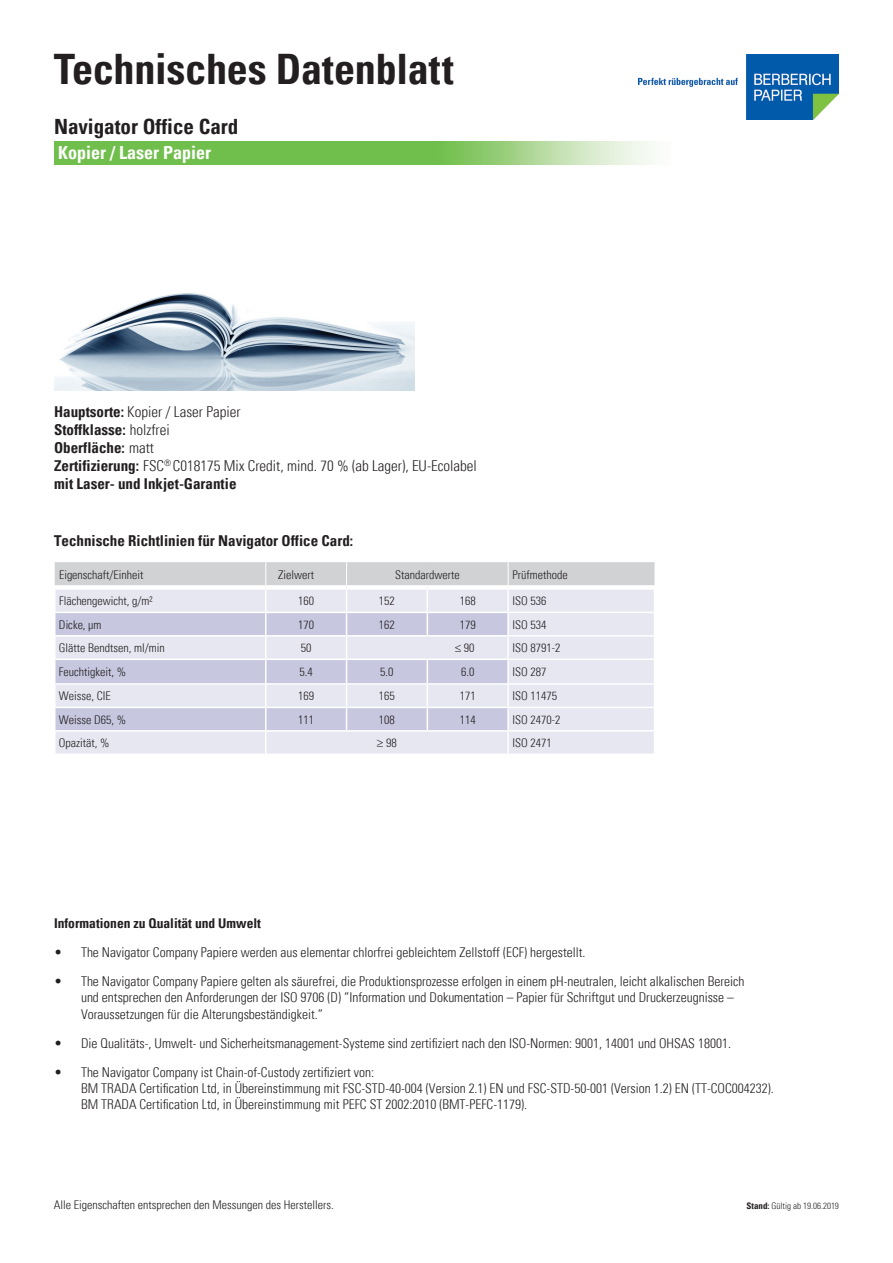
<style>
.page{position:relative;width:893px;height:1263px;background:#fff}
.page>*{position:absolute;margin:0;border:0;box-sizing:border-box;transform-origin:0 0}
.t1{font:700 condensed 42px "Univers";letter-spacing:-.005em;color:#231f20}
.t2{font:700 condensed 21px "Univers";color:#231f20}
.t3{font:700 condensed 18px "Univers";color:#fff}
.t4{font:300 condensed 15px/18px "Univers";color:#231f20}
.t5{font:700 condensed 15px "Univers";color:#231f20}
.t6{font:300 condensed 13.5px/16.2px "Univers";color:#231f20}
.t7{font:700 condensed 13.5px "Univers";color:#231f20}
.t8{font:300 condensed 12px "Univers";color:#231f20}
.t9{font:300 condensed 9px "Univers";color:#231f20}
.s1{font-weight:700}
</style>
<div class="page">
<svg style="left:54px;top:141px;width:598px;height:24px;background:#89c96a"></svg>
<svg style="left:55px;top:562px;width:600px;height:191px;background:#ddddea"></svg>
<div style="left:54px;top:585px;width:212px;height:5px;background:#fff"></div>
<div style="left:266px;top:585px;width:81px;height:5px;background:#fff"></div>
<div style="left:347px;top:585px;width:80px;height:5px;background:#fff"></div>
<div style="left:427px;top:585px;width:81px;height:5px;background:#fff"></div>
<div style="left:508px;top:585px;width:147px;height:5px;background:#fff"></div>
<img style="left:54px;top:293px;width:360px;height:97px">
<img style="left:638px;top:54px;width:201px;height:65px">
<h1 class="t1" style="left:54px;top:44px;width:401px">Technisches Datenblatt</h1>
<h2 class="t2" style="left:54px;top:114px;width:186px">Navigator Office Card</h2>
<h3 class="t3" style="left:58px;top:141px;width:154px">Kopier / Laser Papier</h3>
<p class="t4" style="left:54px;top:403px;width:424px"><span class="s1">Hauptsorte:</span> Kopier / Laser Papier<br><span class="s1">Stoffklasse:</span> holzfrei<br><span class="s1">Oberfläche:</span> matt<br><span class="s1">Zertifizierung:</span> FSC<sup>®</sup> C018175 Mix Credit, mind. 70 % (ab Lager), EU-Ecolabel <span class="s1">mit Laser- und Inkjet-Garantie</span></p>
<p class="t5" style="left:54px;top:531px;width:301px">Technische Richtlinien für Navigator Office Card:</p>
<p class="t8" style="left:59px;top:570px;width:86px">Eigenschaft/Einheit</p>
<p class="t8" style="left:278px;top:570px;width:37px">Zielwert</p>
<p class="t8" style="left:395px;top:570px;width:66px">Standardwerte</p>
<p class="t8" style="left:512px;top:570px;width:57px">Prüfmethode</p>
<p class="t8" style="left:59px;top:596px;width:95px">Flächengewicht, g/m²</p>
<p class="t8" style="left:298px;top:596px;width:17px">160</p>
<p class="t8" style="left:379px;top:596px;width:17px">152</p>
<p class="t8" style="left:460px;top:596px;width:17px">168</p>
<p class="t8" style="left:512px;top:596px;width:35px">ISO 536</p>
<p class="t8" style="left:59px;top:619px;width:44px">Dicke, µm</p>
<p class="t8" style="left:298px;top:619px;width:17px">170</p>
<p class="t8" style="left:379px;top:619px;width:17px">162</p>
<p class="t8" style="left:460px;top:619px;width:17px">179</p>
<p class="t8" style="left:512px;top:619px;width:35px">ISO 534</p>
<p class="t8" style="left:59px;top:643px;width:107px">Glätte Bendtsen, ml/min</p>
<p class="t8" style="left:301px;top:643px;width:12px">50</p>
<p class="t8" style="left:455px;top:643px;width:21px">≤ 90</p>
<p class="t8" style="left:512px;top:643px;width:49px">ISO 8791-2</p>
<p class="t8" style="left:59px;top:667px;width:69px">Feuchtigkeit, %</p>
<p class="t8" style="left:299px;top:667px;width:15px">5.4</p>
<p class="t8" style="left:380px;top:667px;width:15px">5.0</p>
<p class="t8" style="left:461px;top:667px;width:15px">6.0</p>
<p class="t8" style="left:512px;top:667px;width:35px">ISO 287</p>
<p class="t8" style="left:59px;top:691px;width:53px">Weisse, CIE</p>
<p class="t8" style="left:298px;top:691px;width:17px">169</p>
<p class="t8" style="left:379px;top:691px;width:17px">165</p>
<p class="t8" style="left:460px;top:691px;width:17px">171</p>
<p class="t8" style="left:512px;top:691px;width:46px">ISO 11475</p>
<p class="t8" style="left:59px;top:714px;width:69px">Weisse D65, %</p>
<p class="t8" style="left:298px;top:714px;width:17px">111</p>
<p class="t8" style="left:379px;top:714px;width:17px">108</p>
<p class="t8" style="left:460px;top:714px;width:17px">114</p>
<p class="t8" style="left:512px;top:714px;width:49px">ISO 2470-2</p>
<p class="t8" style="left:59px;top:738px;width:52px">Opazität, %</p>
<p class="t8" style="left:377px;top:738px;width:21px">≥ 98</p>
<p class="t8" style="left:512px;top:738px;width:41px">ISO 2471</p>
<p class="t7" style="left:54px;top:915px;width:209px">Informationen zu Qualität und Umwelt</p>
<p class="t6" style="left:54px;top:945px;width:533px">• The Navigator Company Papiere werden aus elementar chlorfrei gebleichtem Zellstoff (ECF) hergestellt.</p>
<p class="t6" style="left:81px;top:974px;width:665px;text-indent:-27px">• The Navigator Company Papiere gelten als säurefrei, die Produktionsprozesse erfolgen in einem pH-neutralen, leicht alkalischen Bereich und entsprechen den Anforderungen der ISO 9706 (D) ”Information und Dokumentation – Papier für Schriftgut und Druckerzeugnisse –<br>Voraussetzungen für die Alterungsbeständigkeit.”</p>
<p class="t6" style="left:54px;top:1036px;width:678px">• Die Qualitäts-, Umwelt- und Sicherheitsmanagement-Systeme sind zertifiziert nach den ISO-Normen: 9001, 14001 und OHSAS 18001.</p>
<p class="t6" style="left:81px;top:1065px;width:694px;text-indent:-27px">• The Navigator Company ist Chain-of-Custody zertifiziert von:<br>BM TRADA Certification Ltd, in Übereinstimmung mit FSC-STD-40-004 (Version 2.1) EN und FSC-STD-50-001 (Version 1.2) EN (TT-COC004232).<br>BM TRADA Certification Ltd, in Übereinstimmung mit PEFC ST 2002:2010 (BMT-PEFC-1179).</p>
<p class="t8" style="left:54px;top:1200px;width:281px">Alle Eigenschaften entsprechen den Messungen des Herstellers.</p>
<p class="t9" style="left:746px;top:1202px;width:94px"><span class="s1">Stand:</span> Gültig ab 19.06.2019</p>
</div>
